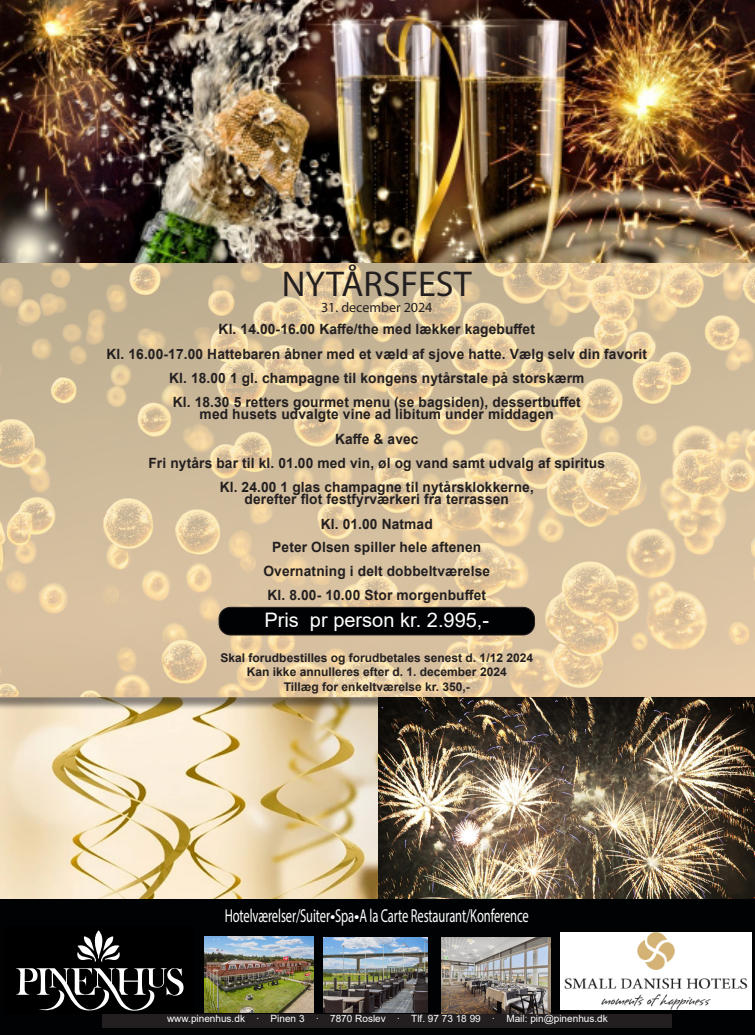
<style>
.page{position:relative;width:755px;height:1035px;background:#fff}
.page>*{position:absolute;margin:0;border:0;box-sizing:border-box;transform-origin:0 0}
.t1{font:36px "Myriad Pro";color:#231f20}
.t2{font:20px "Arial";color:#fff}
.brødtekst{font:18.8px "Myriad Pro";letter-spacing:-.01em;color:#fff;scale:.67 1}
.brødtekst-2{font:700 14.2px/24.3px "Arial";letter-spacing:.01em;color:#231f20;text-align:center}
.t3{font:14px "Myriad Pro";color:#231f20}
.t4{font:700 12px "Arial";color:#231f20}
.t5{font:10px "Arial";color:#fff}
</style>
<div class="page">
<div style="left:0;top:898px;width:753px;height:137px;background:#010203"></div>
<div style="left:103px;top:1014px;width:568px;height:14px;background:#231f20"></div>
<img style="left:0;top:710px;width:754px;height:188px">
<div style="left:0;top:264px;width:754px;height:446px;background:#231f20;opacity:.75"></div>
<svg style="left:0;top:262px;width:754px;height:435px"></svg>
<svg style="left:16px;top:968px;width:167px;height:42px"></svg>
<svg style="left:77px;top:930px;width:43px;height:31px"></svg>
<img style="left:204px;top:936px;width:109px;height:77px">
<img style="left:323px;top:937px;width:104px;height:76px">
<img style="left:441px;top:937px;width:109px;height:76px">
<img style="left:560px;top:932px;width:190px;height:77px">
<img style="left:0;top:0;width:754px;height:262px">
<div style="left:219px;top:607px;width:315px;height:28px;background:#010203;border-radius:12px"></div>
<div style="left:218px;top:607px;width:316px;height:28px;border:1px solid #231f20;border-radius:12px"></div>
<p class="t1" style="left:282px;top:261px;width:191px">NYTÅRSFEST</p>
<p class="t3" style="left:321px;top:299px;width:113px">31. december 2024</p>
<p class="brødtekst-2" style="left:106px;top:317px;width:541px">Kl. 14.00-16.00 Kaffe/the med lækker kagebuffet<br>Kl. 16.00-17.00 Hattebaren åbner med et væld af sjove hatte. Vælg selv din favorit Kl. 18.00 1 gl. champagne til kongens nytårstale på storskærm<br>Kl. 18.30 5 retters gourmet menu (se bagsiden), dessertbuffet</p>
<p class="brødtekst-2" style="left:148px;top:402px;width:458px">med husets udvalgte vine ad libitum under middagen<br>Kaffe &amp; avec<br>Fri nytårs bar til kl. 01.00 med vin, øl og vand samt udvalg af spiritus Kl. 24.00 1 glas champagne til nytårsklokkerne,</p>
<p class="brødtekst-2" style="left:244px;top:487px;width:266px">derefter flot festfyrværkeri fra terrassen<br>Kl. 01.00 Natmad</p>
<p class="brødtekst-2" style="left:272px;top:535px;width:210px">Peter Olsen spiller hele aftenen</p>
<p class="brødtekst-2" style="left:263px;top:559px;width:228px;text-align:left">Overnatning i delt dobbeltværelse<br>Kl. 8.00- 10.00 Stor morgenbuffet</p>
<p class="t2" style="left:264px;top:606px;width:226px">Pris pr person kr. 2.995,-</p>
<p class="t4" style="left:220px;top:649px;width:314px">Skal forudbestilles og forudbetales senest d. 1/12 2024</p>
<p class="t4" style="left:247px;top:663px;width:261px">Kan ikke annulleres efter d. 1. december 2024</p>
<p class="t4" style="left:283px;top:678px;width:187px">Tillæg for enkeltværelse kr. 350,-</p>
<p class="brødtekst" style="left:224px;top:904px;width:455px">Hotelværelser/Suiter•Spa•A la Carte Restaurant/Konference</p>
<p class="t5" style="left:167px;top:1011px;width:442px">www.pinenhus.dk · Pinen 3 · 7870 Roslev · Tlf. 97 73 18 99 · Mail: pin@pinenhus.dk</p>
</div>
